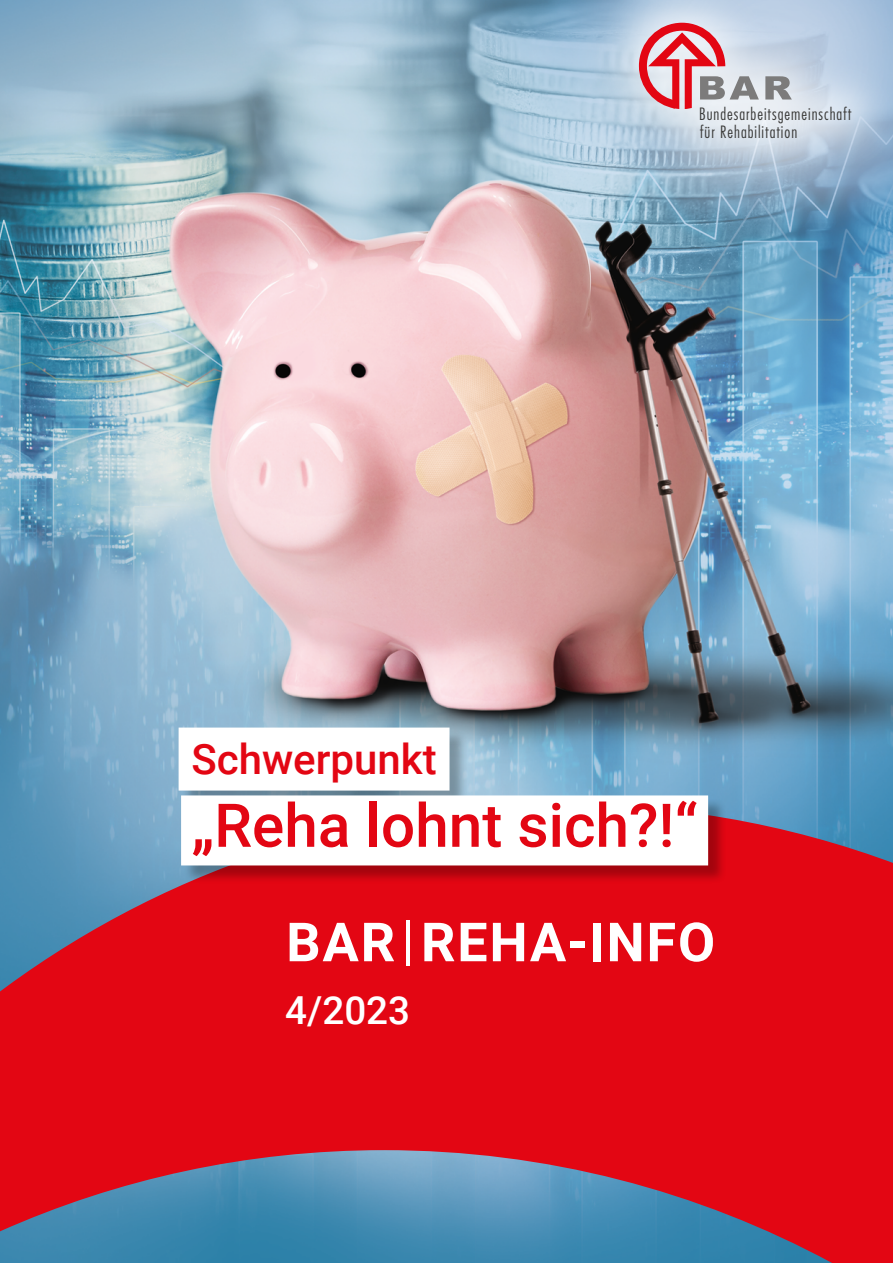
<style>
.page{position:relative;width:893px;height:1263px;background:#fff}
.page>*{position:absolute;margin:0;border:0;box-sizing:border-box;transform-origin:0 0}
._01_Titel{font:500 60.3px "Roboto";color:#e30613}
.Titel_REHA_INFO{font:700 54px "Roboto";letter-spacing:.035em;color:#fff}
._01_Subhead_Titel{font:500 42px "Roboto";color:#e30613}
.Titel_Ausgabe{font:500 38.55px "Roboto";color:#fff}
.t1{font:300 condensed 16.65px/18.1px "Futura";letter-spacing:.06em;color:#3c3c3b}
.s1{font-weight:400}
</style>
<div class="page">
<img style="left:0;top:0;width:893px;height:804px">
<div style="left:588px;top:0;width:305px;height:190px;background:#fff;opacity:.75"></div>
<svg style="left:765px;top:76px;width:27px;height:24px"></svg>
<svg style="left:639px;top:23px;width:120px;height:91px;background:#d8a3ad"></svg>
<svg style="left:0;top:804px;width:893px;height:459px;background:#d31525"></svg>
<img style="left:0;top:1150px;width:832px;height:113px">
<div style="left:181px;top:730px;width:546px;height:154px;background:#000;opacity:.28"></div>
<div style="left:179px;top:727px;width:270px;height:63px;background:#fff"></div>
<div style="left:181px;top:795px;width:527px;height:70px;background:#fff"></div>
<p class="t1" style="left:699px;top:104px;width:154px">Bundesarbeitsgemeinschaft für Rehabilitation</p>
<h2 class="_01_Subhead_Titel" style="left:191px;top:730px;width:247px">Schwerpunkt</h2>
<h1 class="_01_Titel" style="left:191px;top:783px;width:508px">„Reha lohnt sich?!“</h1>
<p class="Titel_REHA_INFO" style="left:286px;top:904px;width:430px">BAR <span class="s1">|</span> REHA-INFO</p>
<p class="Titel_Ausgabe" style="left:285px;top:983px;width:126px">4/2023</p>
</div>
